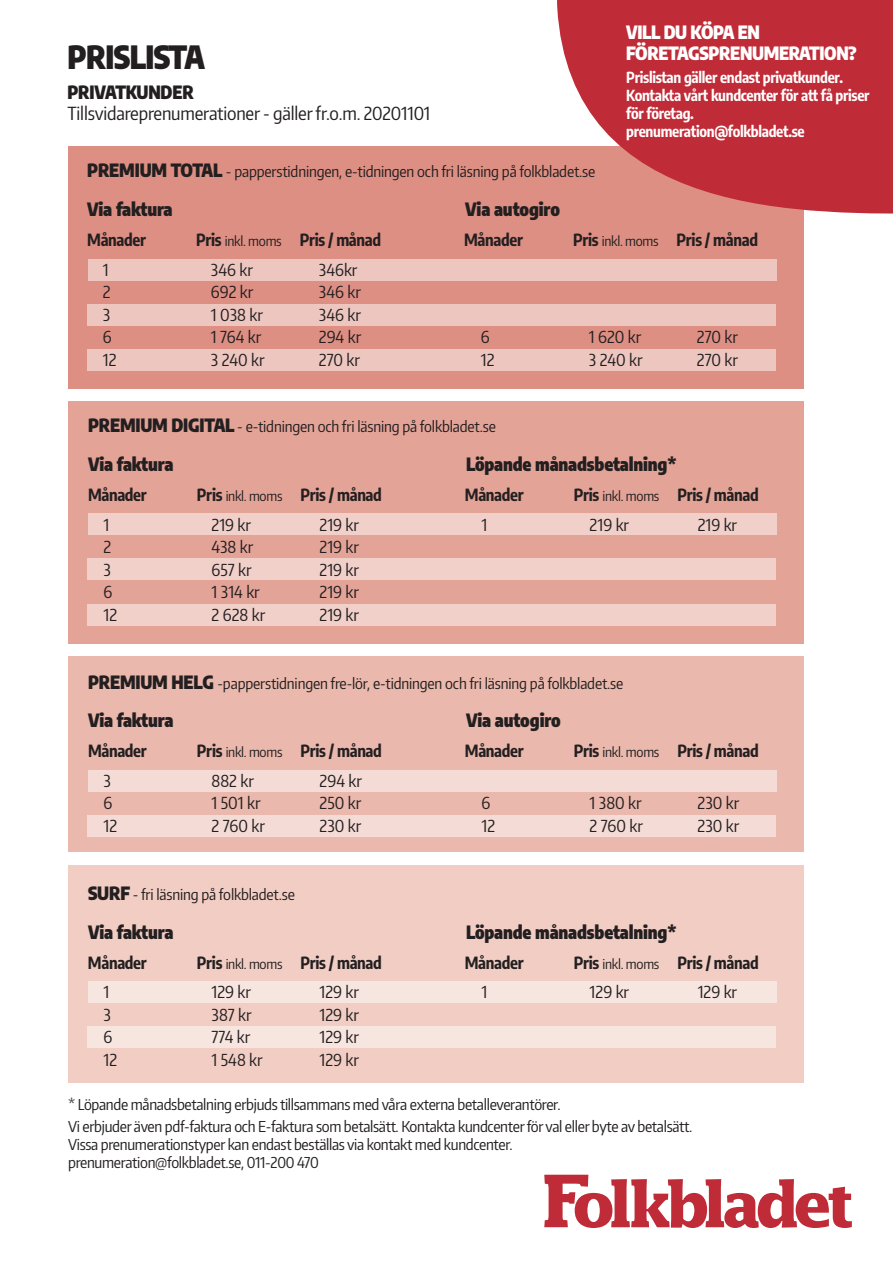
<style>
.page{position:relative;width:893px;height:1263px;background:#fff}
.page>*{position:absolute;margin:0;border:0;box-sizing:border-box;transform-origin:0 0}
.t1{font:900 31.5px "Encode Sans Condensed";letter-spacing:-.02em;color:#231f20}
.t2{font:900 18px "Encode Sans Condensed";letter-spacing:-.01em;color:#231f20}
.t3{font:18px "Encode Sans Condensed";letter-spacing:-.01em;color:#231f20}
.t4{font:900 18px/21.6px "Encode Sans Condensed";letter-spacing:-.02em;color:#fff}
.t5{font:16.5px "Encode Sans Condensed";color:#231f20}
.t6{font:700 16.5px "Encode Sans Condensed";letter-spacing:-.02em;color:#231f20}
.t7{font:15px/21.6px "Encode Sans Condensed";letter-spacing:-.02em;color:#231f20}
.t8{font:700 15px/18px "Encode Sans Condensed";letter-spacing:-.02em;color:#fff}
.s1{font-weight:900;font-size:18px}
.s2{font-weight:400;font-size:13.5px}
</style>
<div class="page">
<div style="left:68px;top:146px;width:736px;height:242px;background:#dd8f83"></div>
<div style="left:88px;top:259px;width:689px;height:22px;background:#edc6c0"></div>
<div style="left:87px;top:304px;width:689px;height:22px;background:#edc6c0"></div>
<div style="left:87px;top:350px;width:689px;height:21px;background:#edc6c0"></div>
<div style="left:68px;top:401px;width:736px;height:242px;background:#e4a397"></div>
<div style="left:88px;top:514px;width:689px;height:21px;background:#f1d0ca"></div>
<div style="left:87px;top:559px;width:689px;height:21px;background:#f1d0ca"></div>
<div style="left:87px;top:604px;width:689px;height:21px;background:#f1d0ca"></div>
<div style="left:68px;top:864px;width:736px;height:218px;background:#f1cdc3"></div>
<div style="left:88px;top:981px;width:689px;height:22px;background:#f7e5e0"></div>
<div style="left:87px;top:1027px;width:689px;height:21px;background:#f7e5e0"></div>
<svg style="left:557px;top:0;width:336px;height:214px;fill:#bf2b37"></svg>
<div style="left:68px;top:656px;width:736px;height:196px;background:#eab8ac"></div>
<div style="left:88px;top:770px;width:689px;height:21px;background:#f4dbd5"></div>
<div style="left:87px;top:815px;width:689px;height:21px;background:#f4dbd5"></div>
<svg style="left:544px;top:1175px;width:308px;height:53px"></svg>
<h1 class="t1" style="left:67px;top:32px;width:139px">PRISLISTA</h1>
<p class="t2" style="left:67px;top:78px;width:128px">PRIVATKUNDER</p>
<p class="t3" style="left:67px;top:102px;width:364px">Tillsvidareprenumerationer - gäller fr.o.m. 20201101</p>
<p class="t4" style="left:626px;top:20px;width:232px">VILL DU KÖPA EN<br>FÖRETAGSPRENUMERATION?</p>
<p class="t8" style="left:626px;top:67px;width:245px">Prislistan gäller endast privatkunder.<br>Kontakta vårt kundcenter för att få priser för företag. prenumeration@folkbladet.se</p>
<p class="t7" style="left:87px;top:160px;width:510px"><span class="s1">PREMIUM TOTAL</span> - papperstidningen, e-tidningen och fri läsning på folkbladet.se</p>
<p class="t2" style="left:87px;top:195px;width:87px">Via faktura</p>
<p class="t2" style="left:465px;top:195px;width:96px">Via autogiro</p>
<p class="t6" style="left:87px;top:227px;width:60px">Månader</p>
<p class="t6" style="left:196px;top:227px;width:186px">Pris <span class="s2">inkl. moms</span> Pris / månad</p>
<p class="t6" style="left:464px;top:227px;width:60px">Månader</p>
<p class="t6" style="left:573px;top:227px;width:186px">Pris <span class="s2">inkl. moms</span> Pris / månad</p>
<p class="t5" style="left:103px;top:259px;width:7px">1</p>
<p class="t5" style="left:211px;top:259px;width:44px">346 kr</p>
<p class="t5" style="left:319px;top:259px;width:40px">346kr</p>
<p class="t5" style="left:103px;top:281px;width:9px">2</p>
<p class="t5" style="left:211px;top:281px;width:44px">692 kr</p>
<p class="t5" style="left:319px;top:281px;width:44px">346 kr</p>
<p class="t5" style="left:103px;top:304px;width:9px">3</p>
<p class="t5" style="left:211px;top:304px;width:54px">1 038 kr</p>
<p class="t5" style="left:319px;top:304px;width:44px">346 kr</p>
<p class="t5" style="left:103px;top:326px;width:10px">6</p>
<p class="t5" style="left:211px;top:326px;width:52px">1 764 kr</p>
<p class="t5" style="left:319px;top:326px;width:44px">294 kr</p>
<p class="t5" style="left:481px;top:326px;width:10px">6</p>
<p class="t5" style="left:589px;top:326px;width:54px">1 620 kr</p>
<p class="t5" style="left:697px;top:326px;width:43px">270 kr</p>
<p class="t5" style="left:103px;top:349px;width:15px">12</p>
<p class="t5" style="left:211px;top:349px;width:55px">3 240 kr</p>
<p class="t5" style="left:319px;top:349px;width:43px">270 kr</p>
<p class="t5" style="left:481px;top:349px;width:15px">12</p>
<p class="t5" style="left:589px;top:349px;width:55px">3 240 kr</p>
<p class="t5" style="left:697px;top:349px;width:43px">270 kr</p>
<p class="t7" style="left:88px;top:415px;width:409px"><span class="s1">PREMIUM DIGITAL</span> - e-tidningen och fri läsning på folkbladet.se</p>
<p class="t2" style="left:88px;top:450px;width:87px">Via faktura</p>
<p class="t2" style="left:466px;top:450px;width:212px">Löpande månadsbetalning*</p>
<p class="t6" style="left:88px;top:482px;width:60px">Månader</p>
<p class="t6" style="left:197px;top:482px;width:186px">Pris <span class="s2">inkl. moms</span> Pris / månad</p>
<p class="t6" style="left:465px;top:482px;width:60px">Månader</p>
<p class="t6" style="left:574px;top:482px;width:186px">Pris <span class="s2">inkl. moms</span> Pris / månad</p>
<p class="t5" style="left:104px;top:514px;width:7px">1</p>
<p class="t5" style="left:212px;top:514px;width:41px">219 kr</p>
<p class="t5" style="left:320px;top:514px;width:41px">219 kr</p>
<p class="t5" style="left:482px;top:514px;width:7px">1</p>
<p class="t5" style="left:590px;top:514px;width:41px">219 kr</p>
<p class="t5" style="left:698px;top:514px;width:41px">219 kr</p>
<p class="t5" style="left:104px;top:536px;width:9px">2</p>
<p class="t5" style="left:212px;top:536px;width:43px">438 kr</p>
<p class="t5" style="left:320px;top:536px;width:41px">219 kr</p>
<p class="t5" style="left:104px;top:559px;width:9px">3</p>
<p class="t5" style="left:212px;top:559px;width:42px">657 kr</p>
<p class="t5" style="left:320px;top:559px;width:41px">219 kr</p>
<p class="t5" style="left:104px;top:581px;width:10px">6</p>
<p class="t5" style="left:212px;top:581px;width:50px">1 314 kr</p>
<p class="t5" style="left:320px;top:581px;width:41px">219 kr</p>
<p class="t5" style="left:104px;top:604px;width:15px">12</p>
<p class="t5" style="left:212px;top:604px;width:55px">2 628 kr</p>
<p class="t5" style="left:320px;top:604px;width:41px">219 kr</p>
<p class="t7" style="left:88px;top:672px;width:537px"><span class="s1">PREMIUM HELG</span> -papperstidningen fre-lör, e-tidningen och fri läsning på folkbladet.se</p>
<p class="t2" style="left:88px;top:706px;width:87px">Via faktura</p>
<p class="t2" style="left:466px;top:706px;width:96px">Via autogiro</p>
<p class="t6" style="left:88px;top:738px;width:60px">Månader</p>
<p class="t6" style="left:197px;top:738px;width:186px">Pris <span class="s2">inkl. moms</span> Pris / månad</p>
<p class="t6" style="left:465px;top:738px;width:60px">Månader</p>
<p class="t6" style="left:574px;top:738px;width:186px">Pris <span class="s2">inkl. moms</span> Pris / månad</p>
<p class="t5" style="left:104px;top:770px;width:9px">3</p>
<p class="t5" style="left:212px;top:770px;width:44px">882 kr</p>
<p class="t5" style="left:320px;top:770px;width:44px">294 kr</p>
<p class="t5" style="left:104px;top:792px;width:10px">6</p>
<p class="t5" style="left:212px;top:792px;width:51px">1 501 kr</p>
<p class="t5" style="left:320px;top:792px;width:43px">250 kr</p>
<p class="t5" style="left:482px;top:792px;width:10px">6</p>
<p class="t5" style="left:590px;top:792px;width:54px">1 380 kr</p>
<p class="t5" style="left:698px;top:792px;width:43px">230 kr</p>
<p class="t5" style="left:104px;top:815px;width:15px">12</p>
<p class="t5" style="left:212px;top:815px;width:55px">2 760 kr</p>
<p class="t5" style="left:320px;top:815px;width:43px">230 kr</p>
<p class="t5" style="left:482px;top:815px;width:15px">12</p>
<p class="t5" style="left:590px;top:815px;width:55px">2 760 kr</p>
<p class="t5" style="left:698px;top:815px;width:43px">230 kr</p>
<p class="t7" style="left:88px;top:883px;width:208px"><span class="s1">SURF</span> - fri läsning på folkbladet.se</p>
<p class="t2" style="left:88px;top:918px;width:87px">Via faktura</p>
<p class="t2" style="left:466px;top:918px;width:212px">Löpande månadsbetalning*</p>
<p class="t6" style="left:88px;top:950px;width:60px">Månader</p>
<p class="t6" style="left:197px;top:950px;width:186px">Pris <span class="s2">inkl. moms</span> Pris / månad</p>
<p class="t6" style="left:465px;top:950px;width:60px">Månader</p>
<p class="t6" style="left:574px;top:950px;width:186px">Pris <span class="s2">inkl. moms</span> Pris / månad</p>
<p class="t5" style="left:104px;top:981px;width:7px">1</p>
<p class="t5" style="left:212px;top:981px;width:41px">129 kr</p>
<p class="t5" style="left:320px;top:981px;width:41px">129 kr</p>
<p class="t5" style="left:482px;top:981px;width:7px">1</p>
<p class="t5" style="left:590px;top:981px;width:41px">129 kr</p>
<p class="t5" style="left:698px;top:981px;width:41px">129 kr</p>
<p class="t5" style="left:104px;top:1004px;width:9px">3</p>
<p class="t5" style="left:212px;top:1004px;width:42px">387 kr</p>
<p class="t5" style="left:320px;top:1004px;width:41px">129 kr</p>
<p class="t5" style="left:104px;top:1026px;width:10px">6</p>
<p class="t5" style="left:212px;top:1026px;width:40px">774 kr</p>
<p class="t5" style="left:320px;top:1026px;width:41px">129 kr</p>
<p class="t5" style="left:104px;top:1049px;width:15px">12</p>
<p class="t5" style="left:212px;top:1049px;width:53px">1 548 kr</p>
<p class="t5" style="left:320px;top:1049px;width:41px">129 kr</p>
<p class="t7" style="left:68px;top:1093px;width:626px">* Löpande månadsbetalning erbjuds tillsammans med våra externa betalleverantörer.<br>Vi erbjuder även pdf-faktura och E-faktura som betalsätt. Kontakta kundcenter för val eller byte av betalsätt.</p>
<p class="t7" style="left:68px;top:1135px;width:446px;line-height:18px">Vissa prenumerationstyper kan endast beställas via kontakt med kundcenter. prenumeration@folkbladet.se, 011-200 470</p>
</div>
